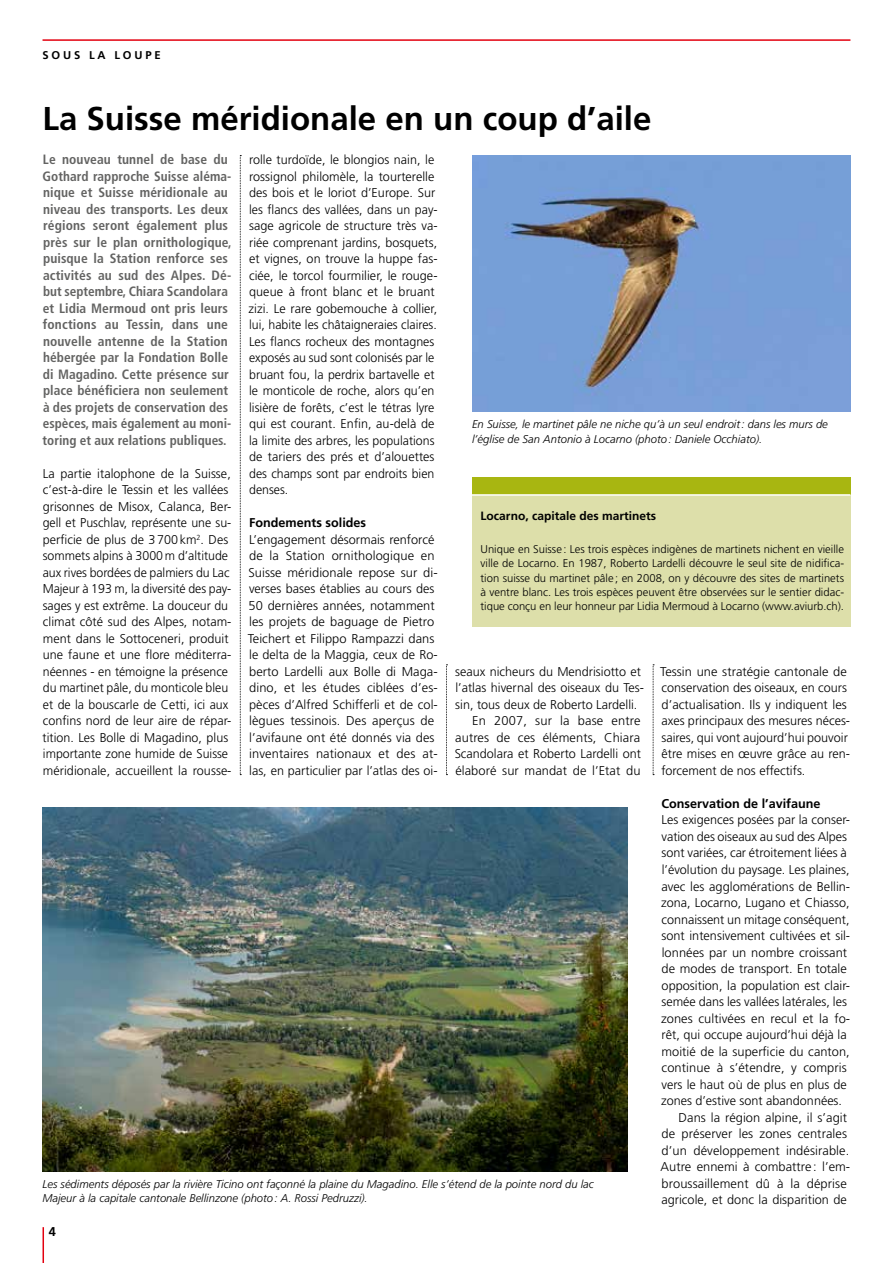
<style>
.page{position:relative;width:893px;height:1263px;background:#fff}
.page>*{position:absolute;margin:0;border:0;box-sizing:border-box;transform-origin:0 0}
.t1{font:700 33px "Frutiger";color:#000}
.t2{font:700 condensed 13.5px/16.5px "Frutiger";letter-spacing:.005em;color:#636362}
.t3{font:300 12.75px/16.5px "Frutiger";color:#000}
.t4{font:700 12.75px "Frutiger";color:#000}
.t5{font:700 12px "Frutiger";color:#000}
.t6{font:300 11.25px/14.2px "Frutiger";color:#000;text-align:justify}
.t7{font:italic 300 11.25px/14.2px "Frutiger";color:#000}
.t8{font:700 11.25px "Frutiger";letter-spacing:.25em;color:#000}
</style>
<div class="page">
<hr style="left:43px;top:1227px;width:1px;height:36px;background:#e3000f">
<hr style="left:43px;top:39px;width:807px;height:2px;background:#e3000f">
<div style="left:472px;top:478px;width:378px;height:17px;background:#a8b611"></div>
<div style="left:472px;top:495px;width:378px;height:131px;background:#dddfaa"></div>
<hr style="left:472px;top:494px;width:378px;height:2px;background:#fff">
<img style="left:43px;top:808px;width:584px;height:363px">
<img style="left:472px;top:155px;width:378px;height:257px">
<svg style="left:240px;top:155px;width:1px;height:620px"></svg>
<svg style="left:446px;top:664px;width:1px;height:111px"></svg>
<svg style="left:653px;top:664px;width:1px;height:111px"></svg>
<p class="t8" style="left:43px;top:49px;width:120px">SOUS LA LOUPE</p>
<h1 class="t1" style="left:43px;top:99px;width:610px">La Suisse méridionale en un coup d’aile</h1>
<p class="t2" style="left:43px;top:151px;width:191px">Le nouveau tunnel de base du<br>Gothard rapproche Suisse aléma&shy;nique et Suisse méridionale au niveau des transports. Les deux régions seront également plus près sur le plan ornithologique, puisque la Station renforce ses activités au sud des Alpes. Dé&shy;but septembre, Chiara Scandolara et Lidia Mermoud ont pris leurs fonctions au Tessin, dans une nouvelle antenne de la Station hébergée par la Fondation Bolle di Magadino. Cette présence sur place bénéficiera non seulement à des projets de conservation des espèces, mais également au moni&shy;toring et aux relations publiques.</p>
<p class="t3" style="left:43px;top:465px;width:190px">La partie italophone de la Suisse, c’est-à-dire le Tessin et les vallées grisonnes de Misox, Calanca, Ber&shy;gell et Puschlav, représente une su&shy;perficie de plus de 3700km<sup>2</sup>. Des sommets alpins à 3000m d’altitude aux rives bordées de palmiers du Lac Majeur à 193 m, la diversité des pay&shy;sages y est extrême. La douceur du climat côté sud des Alpes, notam&shy;ment dans le Sottoceneri, produit une faune et une flore méditerra&shy;néennes - en témoigne la présence du martinet pâle, du monticole bleu et de la bouscarle de Cetti, ici aux confins nord de leur aire de répar&shy;tition. Les Bolle di Magadino, plus importante zone humide de Suisse méridionale, accueillent la rousse-</p>
<p class="t3" style="left:249px;top:152px;width:191px">rolle turdoïde, le blongios nain, le rossignol philomèle, la tourterelle des bois et le loriot d’Europe. Sur les flancs des vallées, dans un pay&shy;sage agricole de structure très va&shy;riée comprenant jardins, bosquets, et vignes, on trouve la huppe fas&shy;ciée, le torcol fourmilier, le rouge&shy;queue à front blanc et le bruant zizi. Le rare gobemouche à collier, lui, habite les châtaigneraies claires.<br>Les flancs rocheux des montagnes exposés au sud sont colonisés par le bruant fou, la perdrix bartavelle et le monticole de roche, alors qu’en lisière de forêts, c’est le tétras lyre qui est courant. Enfin, au-delà de la limite des arbres, les populations de tariers des prés et d’alouettes des champs sont par endroits bien denses.</p>
<p class="t4" style="left:249px;top:515px;width:119px">Fondements solides</p>
<p class="t3" style="left:248px;top:531px;width:191px">L’engagement désormais renforcé de la Station ornithologique en Suisse méridionale repose sur di&shy;verses bases établies au cours des 50 dernières années, notamment les projets de baguage de Pietro Teichert et Filippo Rampazzi dans le delta de la Maggia, ceux de Ro&shy;berto Lardelli aux Bolle di Maga&shy;dino, et les études ciblées d’es&shy;pèces d’Alfred Schifferli et de col&shy;lègues tessinois. Des aperçus de l’avifaune ont été donnés via des inventaires nationaux et des at&shy;las, en particulier par l’atlas des oi-</p>
<p class="t7" style="left:472px;top:417px;width:357px">En Suisse, le martinet pâle ne niche qu’à un seul endroit: dans les murs de l’église de San Antonio à Locarno (photo: Daniele Occhiato).</p>
<p class="t5" style="left:480px;top:509px;width:177px">Locarno, capitale des martinets</p>
<p class="t6" style="left:480px;top:542px;width:365px">Unique en Suisse : Les trois espèces indigènes de martinets nichent en vieille ville de Locarno. En 1987, Roberto Lardelli découvre le seul site de nidifica&shy;tion suisse du martinet pâle ; en 2008, on y découvre des sites de martinets à ventre blanc. Les trois espèces peuvent être observées sur le sentier didac&shy;tique conçu en leur honneur par Lidia Mermoud à Locarno (www.aviurb.ch).</p>
<p class="t3" style="left:660px;top:663px;width:191px">Tessin une stratégie cantonale de conservation des oiseaux, en cours d’actualisation. Ils y indiquent les axes principaux des mesures néces&shy;saires, qui vont aujourd’hui pouvoir être mises en œuvre grâce au ren&shy;forcement de nos effectifs.</p>
<p class="t4" style="left:661px;top:796px;width:161px">Conservation de l’avifaune</p>
<p class="t3" style="left:661px;top:812px;width:190px">Les exigences posées par la conser-</p>
<p class="t3" style="left:661px;top:828px;width:187px">vation des oiseaux au sud des Alpes</p>
<p class="t3" style="left:661px;top:845px;width:187px">sont variées, car étroitement liées à</p>
<p class="t3" style="left:662px;top:861px;width:189px">l’évolution du paysage. Les plaines,</p>
<p class="t3" style="left:661px;top:878px;width:190px">avec les agglomérations de Bellin-</p>
<p class="t3" style="left:661px;top:894px;width:190px">zona, Locarno, Lugano et Chiasso,</p>
<p class="t3" style="left:662px;top:911px;width:189px">connaissent un mitage conséquent,</p>
<p class="t3" style="left:661px;top:927px;width:190px">sont intensivement cultivées et sil-</p>
<p class="t3" style="left:662px;top:944px;width:187px">lonnées par un nombre croissant</p>
<p class="t3" style="left:662px;top:960px;width:187px">de modes de transport. En totale</p>
<p class="t3" style="left:662px;top:977px;width:190px">opposition, la population est clair-</p>
<p class="t3" style="left:661px;top:993px;width:187px">semée dans les vallées latérales, les</p>
<p class="t3" style="left:661px;top:1010px;width:191px">zones cultivées en recul et la fo-</p>
<p class="t3" style="left:662px;top:1026px;width:187px">rêt, qui occupe aujourd’hui déjà la</p>
<p class="t3" style="left:662px;top:1043px;width:190px">moitié de la superficie du canton,</p>
<p class="t3" style="left:662px;top:1059px;width:187px">continue à s’étendre, y compris</p>
<p class="t3" style="left:661px;top:1076px;width:187px">vers le haut où de plus en plus de</p>
<p class="t3" style="left:661px;top:1092px;width:182px">zones d’estive sont abandonnées.</p>
<p class="t3" style="left:679px;top:1109px;width:170px">Dans la région alpine, il s’agit</p>
<p class="t3" style="left:662px;top:1125px;width:187px">de préserver les zones centrales</p>
<p class="t3" style="left:662px;top:1142px;width:189px">d’un développement indésirable.</p>
<p class="t3" style="left:661px;top:1158px;width:191px">Autre ennemi à combattre : l’em-</p>
<p class="t3" style="left:662px;top:1175px;width:187px">broussaillement dû à la déprise</p>
<p class="t3" style="left:661px;top:1191px;width:187px">agricole, et donc la disparition de</p>
<p class="t3" style="left:455px;top:663px;width:187px">seaux nicheurs du Mendrisiotto et</p>
<p class="t3" style="left:455px;top:680px;width:190px">l’atlas hivernal des oiseaux du Tes-</p>
<p class="t3" style="left:455px;top:696px;width:184px">sin, tous deux de Roberto Lardelli.</p>
<p class="t3" style="left:472px;top:713px;width:170px">En 2007, sur la base entre</p>
<p class="t3" style="left:455px;top:729px;width:187px">autres de ces éléments, Chiara</p>
<p class="t3" style="left:455px;top:746px;width:188px">Scandolara et Roberto Lardelli ont</p>
<p class="t3" style="left:455px;top:762px;width:187px">élaboré sur mandat de l’Etat du</p>
<p class="t7" style="left:43px;top:1176px;width:553px">Les sédiments déposés par la rivière Ticino ont façonné la plaine du Magadino. Elle s’étend de la pointe nord du lac<br>Majeur à la capitale cantonale Bellinzone (photo: A. Rossi Pedruzzi).</p>
<p class="t4" style="left:49px;top:1224px;width:9px">4</p>
</div>
